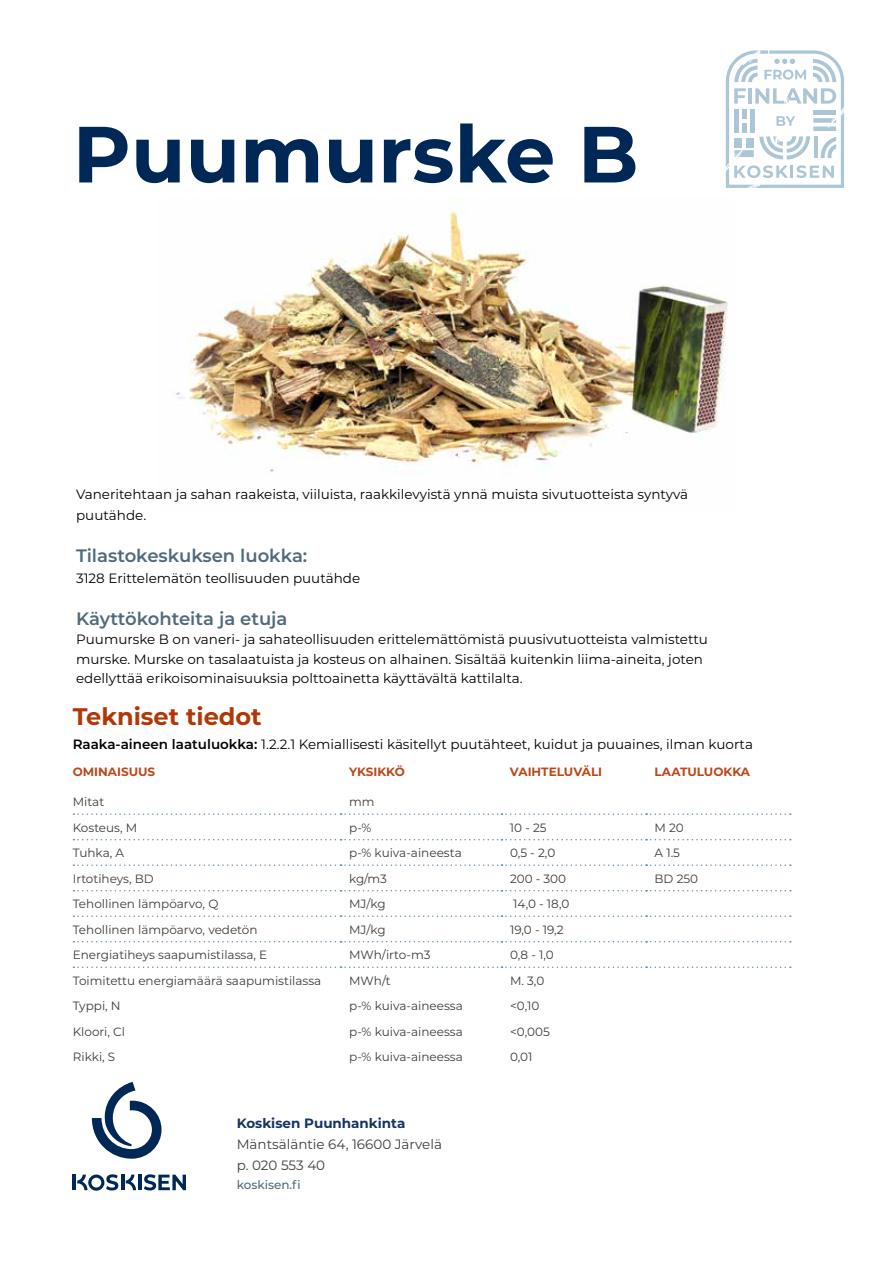
<style>
.page{position:relative;width:893px;height:1263px;background:#fff}
.page>*{position:absolute;margin:0;border:0;box-sizing:border-box;transform-origin:0 0}
.t1{font:700 79.5px "Montserrat";color:#002856}
.t2{font:700 24px "Montserrat";color:#b13707}
.t3{font:600 18px "Montserrat";color:#516a79}
.t4{font:13.5px/19.5px "Montserrat";color:#000}
.t5{font:13.5px/21px "Montserrat";color:#3c3c3b}
.t6{font:700 13.5px "Montserrat";color:#153563}
.t7{font:12px "Montserrat";color:#3c3c3b}
.t8{font:700 12px "Montserrat";color:#b9491b}
.t9{font:500 12px "Montserrat";color:#516a79}
.s1{font-weight:600}
</style>
<div class="page">
<hr style="left:138px;top:1174px;width:4px;height:16px;background:#002856">
<hr style="left:72px;top:1174px;width:4px;height:16px;background:#002856">
<hr style="left:121px;top:1174px;width:3px;height:16px;background:#002856">
<svg style="left:144px;top:1174px;width:42px;height:16px"></svg>
<svg style="left:77px;top:1174px;width:41px;height:17px"></svg>
<svg style="left:126px;top:1174px;width:10px;height:16px"></svg>
<svg style="left:92px;top:1082px;width:70px;height:77px"></svg>
<svg style="left:726px;top:50px;width:118px;height:138px"></svg>
<img style="left:175px;top:198px;width:553px;height:277px">
<svg style="left:73px;top:813px;width:718px;height:2px"></svg>
<svg style="left:73px;top:839px;width:718px;height:1px"></svg>
<svg style="left:73px;top:864px;width:718px;height:2px"></svg>
<svg style="left:73px;top:890px;width:718px;height:1px"></svg>
<svg style="left:73px;top:915px;width:718px;height:2px"></svg>
<svg style="left:73px;top:941px;width:718px;height:1px"></svg>
<svg style="left:73px;top:966px;width:718px;height:2px"></svg>
<h1 class="t1" style="left:73px;top:97px;width:567px">Puumurske B</h1>
<p class="t4" style="left:76px;top:483px;width:613px;line-height:21px">Vaneritehtaan ja sahan raakeista, viiluista, raakkilevyistä ynnä muista sivutuotteista syntyvä puutähde.</p>
<h3 class="t3" style="left:76px;top:543px;width:233px">Tilastokeskuksen luokka:</h3>
<p class="t4" style="left:76px;top:568px;width:286px">3128 Erittelemätön teollisuuden puutähde</p>
<h3 class="t3" style="left:76px;top:606px;width:213px">Käyttökohteita ja etuja</h3>
<p class="t4" style="left:76px;top:629px;width:633px">Puumurske B on vaneri- ja sahateollisuuden erittelemättömistä puusivutuotteista valmistettu murske. Murske on tasalaatuista ja kosteus on alhainen. Sisältää kuitenkin liima-aineita, joten edellyttää erikoisominaisuuksia polttoainetta käyttävältä kattilalta.</p>
<h2 class="t2" style="left:73px;top:699px;width:190px">Tekniset tiedot</h2>
<p class="t4" style="left:73px;top:734px;width:682px"><span class="s1">Raaka-aineen laatuluokka:</span> 1.2.2.1 Kemiallisesti käsitellyt puutähteet, kuidut ja puuaines, ilman kuorta</p>
<p class="t8" style="left:73px;top:763px;width:84px">OMINAISUUS</p>
<p class="t8" style="left:349px;top:763px;width:57px">YKSIKKÖ</p>
<p class="t8" style="left:510px;top:763px;width:94px">VAIHTELUVÄLI</p>
<p class="t8" style="left:655px;top:763px;width:97px">LAATULUOKKA</p>
<p class="t7" style="left:73px;top:794px;width:33px">Mitat</p>
<p class="t7" style="left:349px;top:794px;width:27px">mm</p>
<p class="t7" style="left:73px;top:819px;width:66px">Kosteus, M</p>
<p class="t7" style="left:349px;top:819px;width:24px">p-%</p>
<p class="t7" style="left:510px;top:819px;width:38px">10 - 25</p>
<p class="t7" style="left:655px;top:819px;width:31px">M 20</p>
<p class="t7" style="left:73px;top:845px;width:53px">Tuhka, A</p>
<p class="t7" style="left:349px;top:845px;width:114px">p-% kuiva-aineesta</p>
<p class="t7" style="left:510px;top:845px;width:47px">0,5 - 2,0</p>
<p class="t7" style="left:655px;top:845px;width:27px">A 1.5</p>
<p class="t7" style="left:73px;top:870px;width:83px">Irtotiheys, BD</p>
<p class="t7" style="left:349px;top:870px;width:39px">kg/m3</p>
<p class="t7" style="left:510px;top:870px;width:58px">200 - 300</p>
<p class="t7" style="left:655px;top:870px;width:45px">BD 250</p>
<p class="t7" style="left:73px;top:896px;width:147px">Tehollinen lämpöarvo, Q</p>
<p class="t7" style="left:349px;top:896px;width:38px">MJ/kg</p>
<p class="t7" style="left:513px;top:896px;width:58px">14,0 - 18,0</p>
<p class="t7" style="left:73px;top:921px;width:186px">Tehollinen lämpöarvo, vedetön</p>
<p class="t7" style="left:349px;top:921px;width:38px">MJ/kg</p>
<p class="t7" style="left:510px;top:921px;width:55px">19,0 - 19,2</p>
<p class="t7" style="left:73px;top:947px;width:196px">Energiatiheys saapumistilassa, E</p>
<p class="t7" style="left:349px;top:947px;width:83px">MWh/irto-m3</p>
<p class="t7" style="left:510px;top:947px;width:45px">0,8 - 1,0</p>
<p class="t7" style="left:73px;top:972px;width:250px">Toimitettu energiamäärä saapumistilassa</p>
<p class="t7" style="left:349px;top:972px;width:43px">MWh/t</p>
<p class="t7" style="left:510px;top:972px;width:36px">M. 3,0</p>
<p class="t7" style="left:73px;top:998px;width:49px">Typpi, N</p>
<p class="t7" style="left:349px;top:998px;width:115px">p-% kuiva-aineessa</p>
<p class="t7" style="left:510px;top:998px;width:31px">&lt;0,10</p>
<p class="t7" style="left:73px;top:1023px;width:54px">Kloori, Cl</p>
<p class="t7" style="left:349px;top:1023px;width:115px">p-% kuiva-aineessa</p>
<p class="t7" style="left:510px;top:1023px;width:41px">&lt;0,005</p>
<p class="t7" style="left:73px;top:1049px;width:44px">Rikki, S</p>
<p class="t7" style="left:349px;top:1049px;width:115px">p-% kuiva-aineessa</p>
<p class="t7" style="left:510px;top:1049px;width:24px">0,01</p>
<p class="t6" style="left:237px;top:1113px;width:170px">Koskisen Puunhankinta</p>
<p class="t5" style="left:237px;top:1133px;width:207px">Mäntsäläntie 64, 16600 Järvelä p. 020 553 40</p>
<p class="t9" style="left:237px;top:1176px;width:66px">koskisen.fi</p>
</div>
